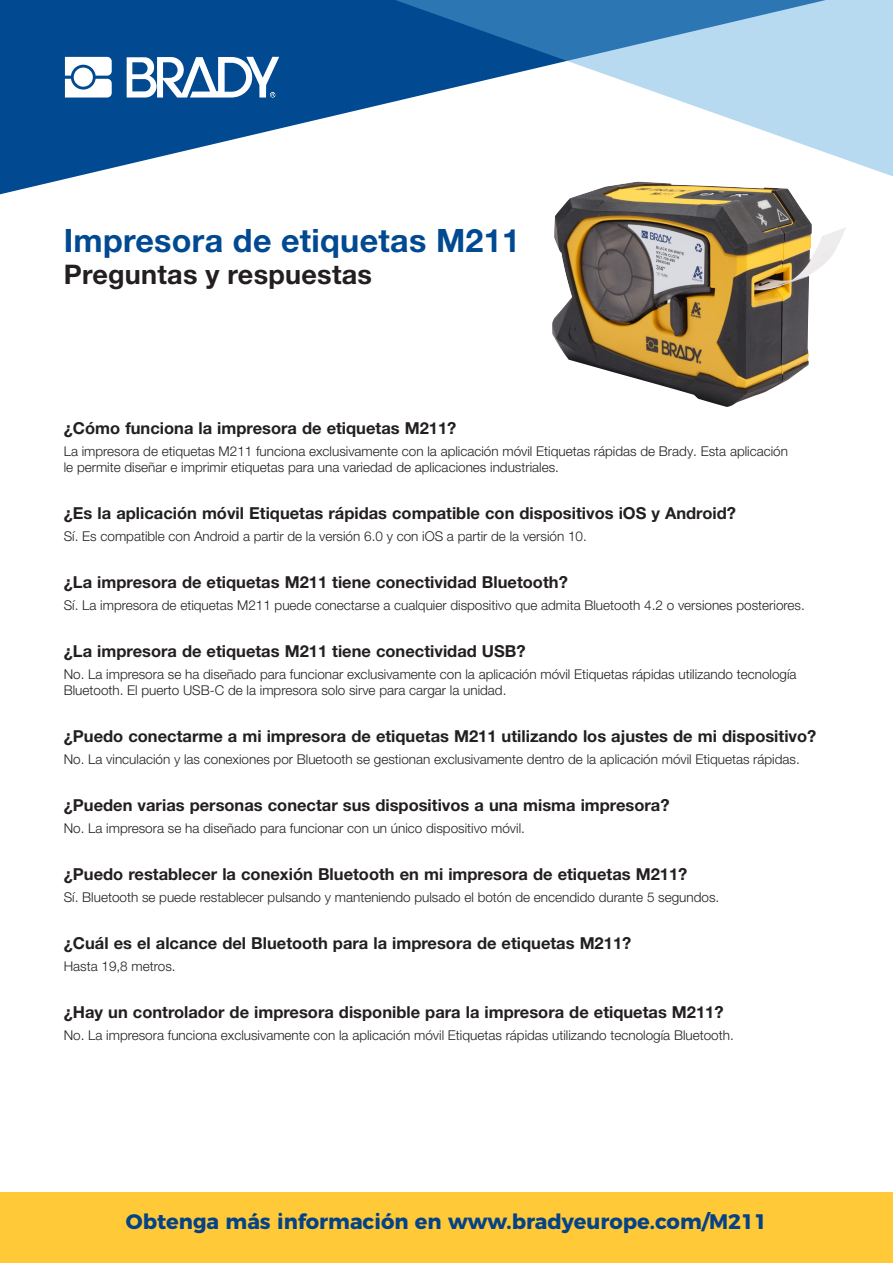
<style>
.page{position:relative;width:893px;height:1263px;background:#fff}
.page>*{position:absolute;margin:0;border:0;box-sizing:border-box;transform-origin:0 0}
.Page_Header{font:700 32.25px "Helvetica Neue LT Pro";letter-spacing:.01em;color:#014990}
.Page_Header-2{font:700 27px "Helvetica Neue LT Pro";letter-spacing:.01em;color:#231f20}
.t1{font:700 21px "Montserrat";color:#054286}
.Q{font:700 16.5px "Helvetica Neue LT Pro";color:#231f20}
.A{font:300 13.5px/16.2px "Helvetica Neue LT Pro";color:#231f20}
</style>
<div class="page">
<svg style="left:0;top:0;width:642px;height:195px;fill:#014990"></svg>
<svg style="left:359px;top:0;width:534px;height:181px"></svg>
<div style="left:0;top:1192px;width:893px;height:71px;background:#ffc938"></div>
<svg style="left:65px;top:57px;width:47px;height:41px"></svg>
<svg style="left:127px;top:57px;width:152px;height:41px"></svg>
<img style="left:552px;top:182px;width:293px;height:225px">
<p class="Page_Header" style="left:64px;top:220px;width:458px">Impresora de etiquetas M211</p>
<p class="Page_Header-2" style="left:64px;top:258px;width:310px">Preguntas y respuestas</p>
<p class="Q" style="left:64px;top:418px;width:394px">¿Cómo funciona la impresora de etiquetas M211?</p>
<p class="A" style="left:64px;top:443px;width:726px">La impresora de etiquetas M211 funciona exclusivamente con la aplicación móvil Etiquetas rápidas de Brady. Esta aplicación le permite diseñar e imprimir etiquetas para una variedad de aplicaciones industriales.</p>
<p class="Q" style="left:64px;top:503px;width:674px">¿Es la aplicación móvil Etiquetas rápidas compatible con dispositivos iOS y Android?</p>
<p class="A" style="left:64px;top:528px;width:524px">Sí. Es compatible con Android a partir de la versión 6.0 y con iOS a partir de la versión 10.</p>
<p class="Q" style="left:64px;top:572px;width:506px">¿La impresora de etiquetas M211 tiene conectividad Bluetooth?</p>
<p class="A" style="left:64px;top:597px;width:742px">Sí. La impresora de etiquetas M211 puede conectarse a cualquier dispositivo que admita Bluetooth 4.2 o versiones posteriores.</p>
<p class="Q" style="left:64px;top:641px;width:463px">¿La impresora de etiquetas M211 tiene conectividad USB?</p>
<p class="A" style="left:64px;top:666px;width:734px">No. La impresora se ha diseñado para funcionar exclusivamente con la aplicación móvil Etiquetas rápidas utilizando tecnología<br>Bluetooth. El puerto USB-C de la impresora solo sirve para cargar la unidad.</p>
<p class="Q" style="left:64px;top:726px;width:754px">¿Puedo conectarme a mi impresora de etiquetas M211 utilizando los ajustes de mi dispositivo?</p>
<p class="A" style="left:64px;top:751px;width:737px">No. La vinculación y las conexiones por Bluetooth se gestionan exclusivamente dentro de la aplicación móvil Etiquetas rápidas.</p>
<p class="Q" style="left:64px;top:795px;width:607px">¿Pueden varias personas conectar sus dispositivos a una misma impresora?</p>
<p class="A" style="left:64px;top:820px;width:463px">No. La impresora se ha diseñado para funcionar con un único dispositivo móvil.</p>
<p class="Q" style="left:64px;top:864px;width:625px">¿Puedo restablecer la conexión Bluetooth en mi impresora de etiquetas M211?</p>
<p class="A" style="left:64px;top:889px;width:657px">Sí. Bluetooth se puede restablecer pulsando y manteniendo pulsado el botón de encendido durante 5 segundos.</p>
<p class="Q" style="left:64px;top:933px;width:569px">¿Cuál es el alcance del Bluetooth para la impresora de etiquetas M211?</p>
<p class="A" style="left:64px;top:958px;width:113px">Hasta 19,8 metros.</p>
<p class="Q" style="left:64px;top:1002px;width:661px">¿Hay un controlador de impresora disponible para la impresora de etiquetas M211?</p>
<p class="A" style="left:64px;top:1027px;width:671px">No. La impresora funciona exclusivamente con la aplicación móvil Etiquetas rápidas utilizando tecnología Bluetooth.</p>
<h3 class="t1" style="left:126px;top:1205px;width:643px">Obtenga más información en www.bradyeurope.com/M211</h3>
</div>
